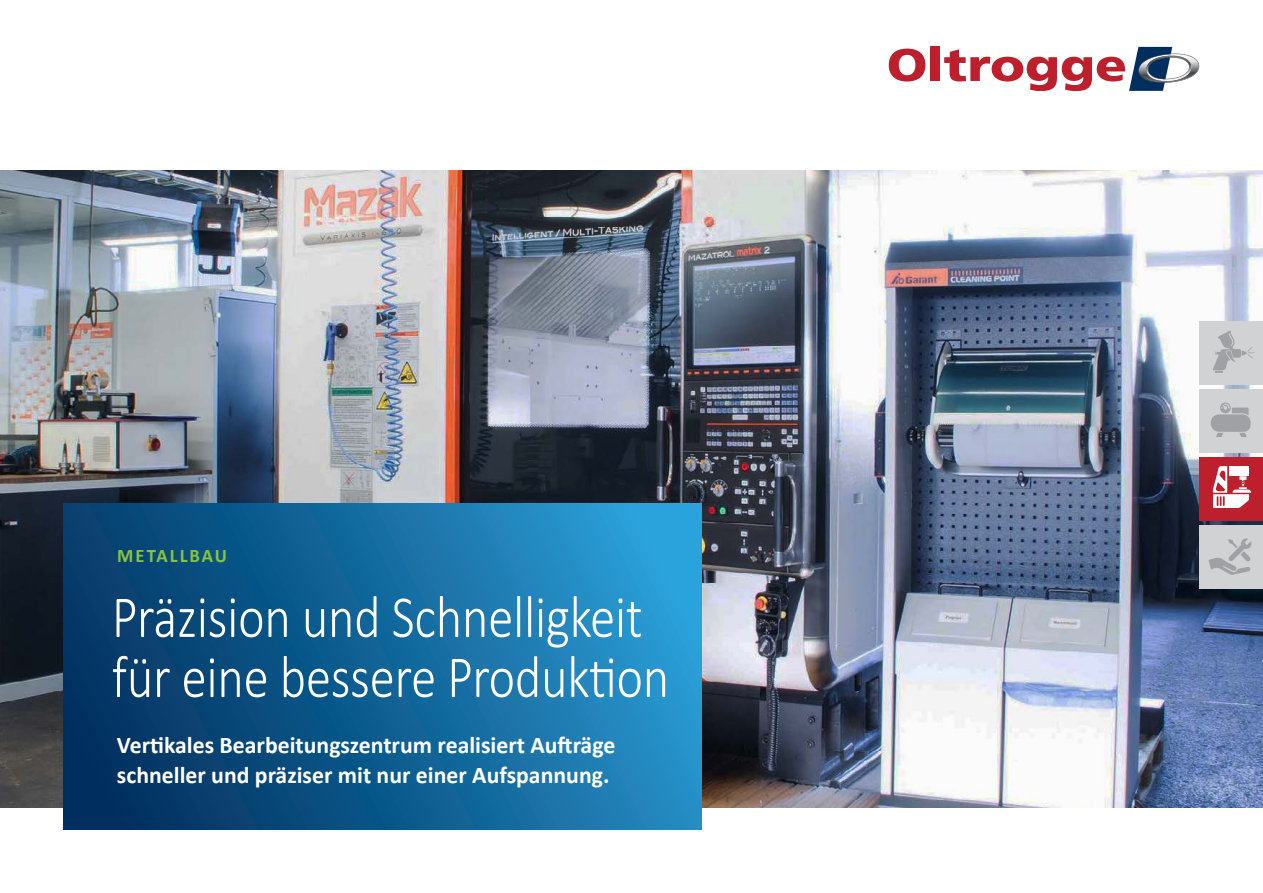
<style>
.page{position:relative;width:1263px;height:893px;background:#fff}
.page>*{position:absolute;margin:0;border:0;box-sizing:border-box;transform-origin:0 0}
.t1{font:300 60px/60px "Calibri";letter-spacing:-.005em;color:#fff;scale:.85 1}
.t2{font:700 24px/30px "Calibri";color:#fff}
.t3{font:700 19.2px "Calibri";letter-spacing:.11em;color:#86c43f}
</style>
<div class="page">
<img style="left:0;top:170px;width:1263px;height:638px">
<svg style="left:889px;top:49px;width:36px;height:33px"></svg>
<div style="left:931px;top:47px;width:9px;height:34px;background:#be1f2c"></div>
<svg style="left:944px;top:47px;width:255px;height:44px"></svg>
<div style="left:1199px;top:321px;width:64px;height:64px;background:#d1d2d4"></div>
<div style="left:1199px;top:389px;width:64px;height:64px;background:#d1d2d4"></div>
<div style="left:1199px;top:457px;width:64px;height:64px;background:#be1f2c"></div>
<div style="left:1199px;top:525px;width:64px;height:64px;background:#d1d2d4"></div>
<svg style="left:1211px;top:403px;width:39px;height:34px"></svg>
<svg style="left:1213px;top:331px;width:41px;height:42px"></svg>
<svg style="left:1208px;top:538px;width:43px;height:37px"></svg>
<svg style="left:1213px;top:466px;width:38px;height:42px"></svg>
<svg style="left:64px;top:504px;width:638px;height:325px;background:#146699"></svg>
<div style="left:103px;top:526px;width:146px;height:60px;background:#074b7c"></div>
<p class="t3" style="left:117px;top:543px;width:111px">METALLBAU</p>
<h1 class="t1" style="left:112px;top:586px;width:657px">Präzision und Schnelligkeit für eine bessere Produktion</h1>
<p class="t2" style="left:117px;top:730px;width:500px">Vertikales Bearbeitungszentrum realisiert Aufträge schneller und präziser mit nur einer Aufspannung.</p>
</div>
